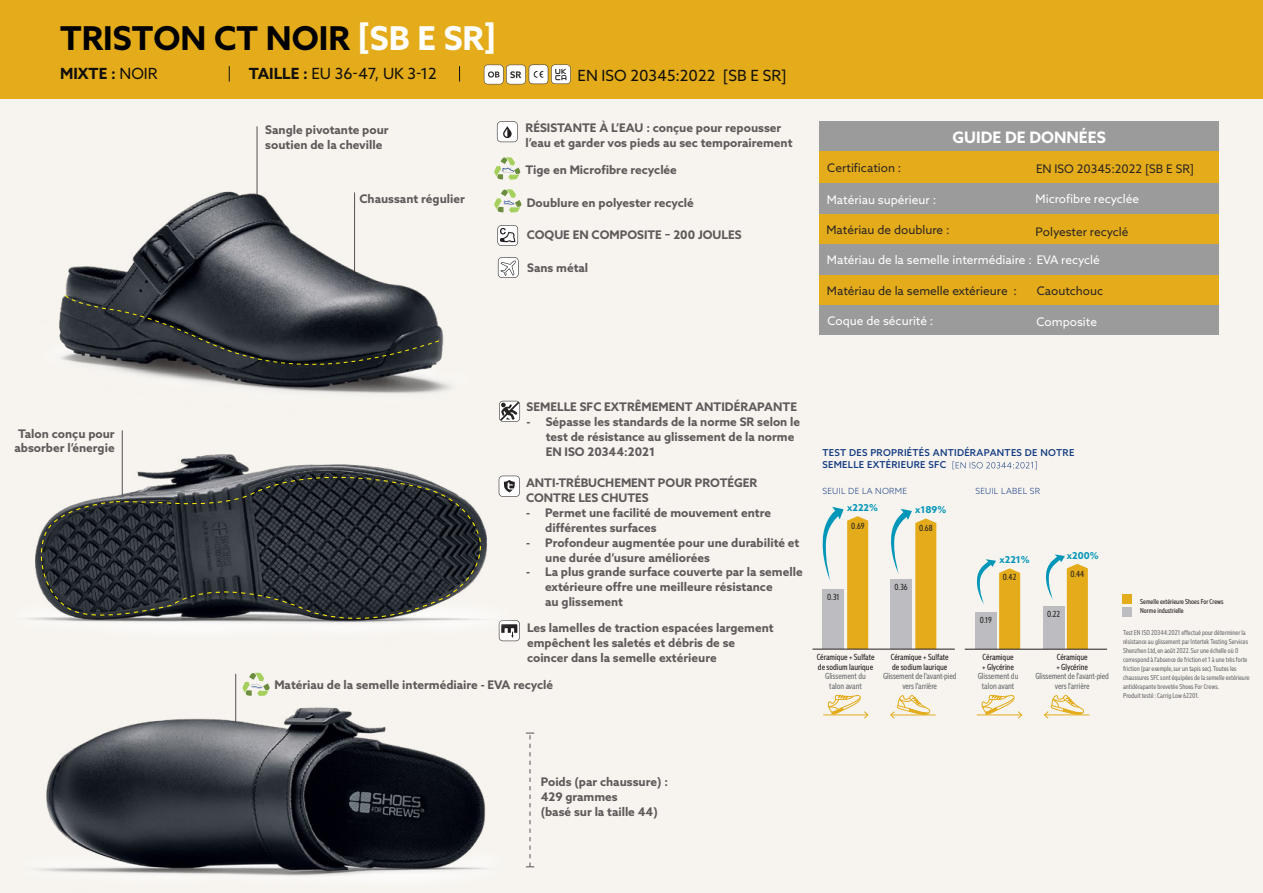
<style>
.page{position:relative;width:1263px;height:893px;background:#f7f4ef}
.page>*{position:absolute;margin:0;border:0;box-sizing:border-box;transform-origin:0 0}
.t1{font:700 32.85px "Azo Sans";color:#000}
.t2{font:700 15.75px "Azo Sans";color:#fff}
.t3{font:15.45px "Azo Sans";color:#11100b}
.t4{font:700 15.45px "Azo Sans";color:#11100b}
.t5{font:700 11.85px/14.9px "Azo Sans";color:#5f5a5b}
.t6{font:11.85px "Azo Sans";color:#2b2523}
.t7{font:11.85px "Azo Sans";color:#fff}
.t8{font:500 9.6px/12.8px "Azo Sans";letter-spacing:.03em;color:#143c82}
.t9{font:700 9.6px "Azo Sans";color:#0296b8}
.t10{font:8.55px/9.6px "Azo Sans 2 Condensed";color:#231f20}
.t11{font:8.55px/9.6px "Azo Sans 2 Condensed";letter-spacing:-.01em;color:#6d6e71;text-align:center}
.t12{font:300 8.55px "Azo Sans";letter-spacing:.03em;color:#143c82}
.t13{font:6.9px/9px "Azo Sans 2 Condensed";color:#6d6e71}
.t14{font:6.9px/9px "Azo Sans 2 Condensed";color:#231f20}
.s1{color:#fff}
.s2{font-weight:400}
.s3{font-weight:700}
</style>
<div class="page">
<div style="left:0;top:0;width:1263px;height:98px;background:#e4ac1b"></div>
<svg style="left:229px;top:66px;width:1px;height:16px"></svg>
<svg style="left:459px;top:66px;width:1px;height:16px"></svg>
<hr style="left:256px;top:126px;width:2px;height:136px;background:#5f5a5b">
<svg style="left:484px;top:65px;width:87px;height:19px;background:#dad3c1"></svg>
<svg style="left:242px;top:674px;width:28px;height:23px"></svg>
<hr style="left:235px;top:674px;width:1px;height:54px;background:#5f5a5b">
<hr style="left:122px;top:430px;width:1px;height:123px;background:#5f5a5b">
<div style="left:819px;top:122px;width:400px;height:203px;background:#e4ac1b"></div>
<div style="left:819px;top:122px;width:400px;height:29px;background:#9c9b9c"></div>
<div style="left:819px;top:184px;width:400px;height:30px;background:#9c9b9c"></div>
<div style="left:819px;top:244px;width:400px;height:31px;background:#9c9b9c"></div>
<div style="left:819px;top:306px;width:400px;height:29px;background:#9c9b9c"></div>
<div style="left:1123px;top:595px;width:9px;height:9px;background:#e4ac1b"></div>
<div style="left:1123px;top:607px;width:9px;height:9px;background:#bdbdc1"></div>
<svg style="left:952px;top:461px;width:85px;height:8px"></svg>
<hr style="left:891px;top:715px;width:44px;height:1px;background:#e4ac1b">
<svg style="left:890px;top:695px;width:41px;height:24px"></svg>
<hr style="left:977px;top:715px;width:45px;height:1px;background:#e4ac1b">
<svg style="left:981px;top:694px;width:41px;height:25px"></svg>
<hr style="left:965px;top:649px;width:142px;height:1px;background:#231f20">
<hr style="left:812px;top:649px;width:143px;height:1px;background:#231f20">
<svg style="left:1043px;top:554px;width:45px;height:95px"></svg>
<svg style="left:974px;top:559px;width:46px;height:90px"></svg>
<svg style="left:888px;top:509px;width:48px;height:140px"></svg>
<svg style="left:819px;top:507px;width:49px;height:142px"></svg>
<hr style="left:823px;top:715px;width:45px;height:1px;background:#e4ac1b">
<svg style="left:827px;top:694px;width:41px;height:25px"></svg>
<hr style="left:1044px;top:715px;width:45px;height:1px;background:#e4ac1b">
<svg style="left:1044px;top:694px;width:40px;height:25px"></svg>
<svg style="left:497px;top:225px;width:21px;height:21px"></svg>
<svg style="left:498px;top:257px;width:20px;height:21px"></svg>
<svg style="left:494px;top:189px;width:27px;height:24px"></svg>
<svg style="left:497px;top:121px;width:21px;height:21px"></svg>
<svg style="left:494px;top:157px;width:26px;height:23px"></svg>
<svg style="left:499px;top:401px;width:21px;height:21px"></svg>
<img style="left:59px;top:181px;width:392px;height:213px">
<svg style="left:64px;top:294px;width:380px;height:84px;background:#404448"></svg>
<img style="left:39px;top:697px;width:494px;height:180px">
<img style="left:29px;top:445px;width:491px;height:229px">
<svg style="left:32px;top:462px;width:454px;height:172px"></svg>
<h1 class="t1" style="left:60px;top:16px;width:437px">TRISTON CT NOIR <span class="s1">[SB E SR]</span></h1>
<h3 class="t4" style="left:60px;top:64px;width:99px">MIXTE : <span class="s2">NOIR</span></h3>
<h3 class="t3" style="left:249px;top:64px;width:189px"><span class="s3">TAILLE :</span> EU 36-47, UK 3-12</h3>
<h3 class="t3" style="left:577px;top:65px;width:211px">EN ISO 20345:2022 [SB E SR]</h3>
<p class="t5" style="left:265px;top:122px;width:125px">Sangle pivotante pour soutien de la cheville</p>
<p class="t5" style="left:526px;top:120px;width:268px">RÉSISTANTE À L’EAU : conçue pour repousser l’eau et garder vos pieds au sec temporairement</p>
<h2 class="t2" style="left:952px;top:127px;width:155px">GUIDE DE DONNÉES</h2>
<p class="t5" style="left:359px;top:191px;width:107px">Chaussant régulier</p>
<p class="t5" style="left:525px;top:163px;width:153px">Tige en Microfibre recyclée</p>
<p class="t5" style="left:527px;top:195px;width:169px">Doublure en polyester recyclé</p>
<p class="t5" style="left:527px;top:228px;width:216px">COQUE EN COMPOSITE – 200 JOULES</p>
<p class="t5" style="left:527px;top:260px;width:62px">Sans métal</p>
<p class="t6" style="left:827px;top:160px;width:76px">Certification :</p>
<p class="t7" style="left:827px;top:192px;width:111px">Matériau supérieur :</p>
<p class="t6" style="left:826px;top:222px;width:125px">Matériau de doublure :</p>
<p class="t7" style="left:827px;top:252px;width:274px">Matériau de la semelle intermédiaire : EVA recyclé</p>
<p class="t6" style="left:827px;top:283px;width:192px">Matériau de la semelle extérieure :</p>
<p class="t7" style="left:827px;top:313px;width:107px">Coque de sécurité :</p>
<p class="t6" style="left:1036px;top:161px;width:160px">EN ISO 20345:2022 [SB E SR]</p>
<p class="t7" style="left:1035px;top:191px;width:105px">Microfibre recyclée</p>
<p class="t6" style="left:1035px;top:224px;width:94px">Polyester recyclé</p>
<p class="t6" style="left:1037px;top:283px;width:68px">Caoutchouc</p>
<p class="t7" style="left:1036px;top:314px;width:62px">Composite</p>
<p class="t5" style="left:15px;top:426px;width:102px;text-align:center">Talon conçu pour absorber l’énergie</p>
<p class="t5" style="left:527px;top:399px;width:272px">SEMELLE SFC EXTRÊMEMENT ANTIDÉRAPANTE</p>
<p class="t5" style="left:546px;top:414px;width:256px;text-indent:-19px">- Sépasse les standards de la norme SR selon le test de résistance au glissement de la norme<br>EN ISO 20344:2021</p>
<p class="t5" style="left:526px;top:475px;width:233px">ANTI-TRÉBUCHEMENT POUR PROTÉGER<br>CONTRE LES CHUTES</p>
<p class="t5" style="left:545px;top:505px;width:227px;text-indent:-19px">- Permet une facilité de mouvement entre différentes surfaces</p>
<p class="t5" style="left:545px;top:535px;width:256px;text-indent:-19px">- Profondeur augmentée pour une durabilité et une durée d’usure améliorées</p>
<p class="t5" style="left:545px;top:565px;width:259px;text-indent:-19px">- La plus grande surface couverte par la semelle extérieure offre une meilleure résistance<br>au glissement</p>
<p class="t5" style="left:527px;top:620px;width:248px">Les lamelles de traction espacées largement empêchent les saletés et débris de se coincer dans la semelle extérieure</p>
<p class="t5" style="left:274px;top:677px;width:280px">Matériau de la semelle intermédiaire - EVA recyclé</p>
<p class="t8" style="left:822px;top:446px;width:253px">TEST DES PROPRIÉTÉS ANTIDÉRAPANTES DE NOTRE<br>SEMELLE EXTÉRIEURE SFC</p>
<p class="t12" style="left:822px;top:485px;width:86px">SEUIL DE LA NORME</p>
<p class="t12" style="left:975px;top:485px;width:66px">SEUIL LABEL SR</p>
<p class="t9" style="left:847px;top:501px;width:32px">x222%</p>
<p class="t9" style="left:915px;top:503px;width:33px">x189%</p>
<p class="t10" style="left:851px;top:521px;width:15px">0.69</p>
<p class="t10" style="left:827px;top:592px;width:14px">0.31</p>
<p class="t10" style="left:919px;top:523px;width:15px">0.68</p>
<p class="t10" style="left:894px;top:582px;width:15px">0.36</p>
<p class="t10" style="left:817px;top:652px;width:59px">Céramique + Sulfate de sodium laurique</p>
<p class="t11" style="left:825px;top:671px;width:42px">Glissement du talon avant</p>
<p class="t10" style="left:891px;top:652px;width:59px">Céramique + Sulfate de sodium laurique</p>
<p class="t11" style="left:883px;top:671px;width:75px">Glissement de l'avant-pied vers l'arrière</p>
<p class="t9" style="left:999px;top:553px;width:32px">x221%</p>
<p class="t9" style="left:1067px;top:549px;width:33px">x200%</p>
<p class="t10" style="left:1003px;top:573px;width:15px">0.42</p>
<p class="t10" style="left:1070px;top:569px;width:16px">0.44</p>
<p class="t10" style="left:980px;top:615px;width:14px">0.19</p>
<p class="t10" style="left:1047px;top:609px;width:15px">0.22</p>
<p class="t10" style="left:982px;top:652px;width:33px">Céramique + Glycérine</p>
<p class="t11" style="left:978px;top:671px;width:42px">Glissement du talon avant</p>
<p class="t10" style="left:1056px;top:652px;width:33px">Céramique + Glycérine</p>
<p class="t11" style="left:1035px;top:671px;width:75px">Glissement de l'avant-pied vers l'arrière</p>
<p class="t14" style="left:1140px;top:597px;width:85px">Semelle extérieure Shoes For Crews<br>Norme industrielle</p>
<p class="t13" style="left:1123px;top:628px;width:128px">Test EN ISO 20344:2021 effectué pour déterminer la résistance au glissement par Intertek Testing Services Shenzhen Ltd, en août 2022. Sur une échelle où 0 correspond à l’absence de friction et 1 à une très forte friction (par exemple, sur un tapis sec). Toutes les chaussures SFC sont équipées de la semelle extérieure antidérapante brevetée Shoes For Crews.<br>Produit testé : Carrig Low 62201.</p>
<p class="t5" style="left:541px;top:774px;width:129px">Poids (par chaussure) :<br>429 grammes<br>(basé sur la taille 44)</p>
</div>
